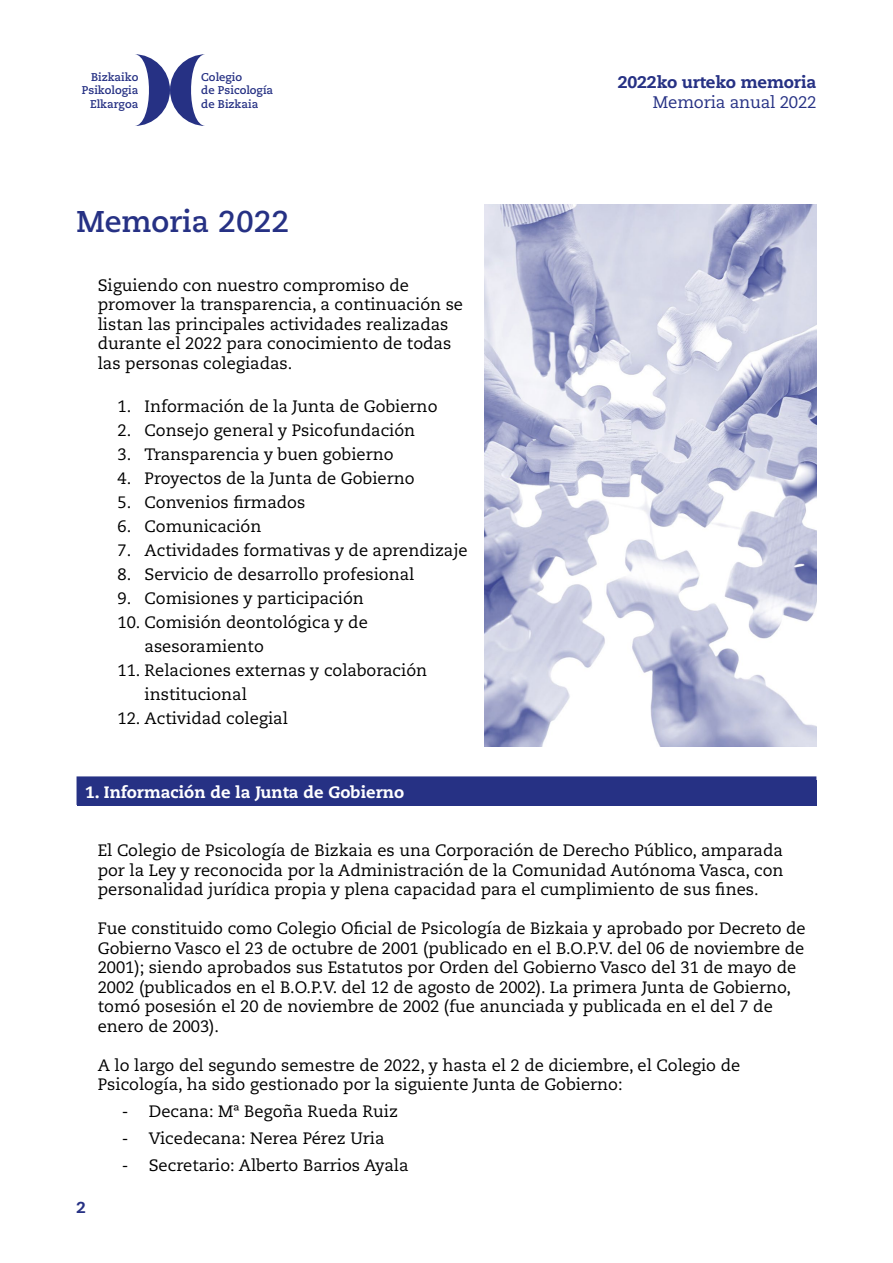
<style>
.page{position:relative;width:893px;height:1263px;background:#fff}
.page>*{position:absolute;margin:0;border:0;box-sizing:border-box;transform-origin:0 0}
.t1{font:700 30px "Caecilia LT Pro 75";color:#263184}
.t2{font:800 16.8px "Caecilia LT Pro 85";letter-spacing:-.01em;color:#263184}
.t3{font:16.8px "Caecilia LT Pro 55 Roman";letter-spacing:-.01em;color:#263184}
.t4{font:16.5px/19.5px "Caecilia LT Pro 55 Roman";color:#000}
.t5{font:800 16.5px "Caecilia LT Pro 85";color:#fff}
.t6{font:800 15.75px "Caecilia LT Pro 85";color:#263184}
.t7{font:700 11.25px/13.5px "Caecilia LT Pro 75";color:#263184;text-align:right}
</style>
<div class="page">
<svg style="left:135px;top:54px;width:70px;height:72px"></svg>
<div style="left:77px;top:781px;width:739px;height:25px;background:#263184"></div>
<div style="left:77px;top:776px;width:739px;height:29px;background:#263184"></div>
<img style="left:485px;top:204px;width:331px;height:542px">
<p class="t7" style="left:82px;top:70px;width:58px">Bizkaiko<br>Psikologia<br>Elkargoa</p>
<p class="t7" style="left:201px;top:70px;width:73px;text-align:left">Colegio<br>de Psicología de Bizkaia</p>
<h1 class="t1" style="left:77px;top:201px;width:214px">Memoria 2022</h1>
<p class="t4" style="left:98px;top:275px;width:367px">Siguiendo con nuestro compromiso de promover la transparencia, a continuación se listan las principales actividades realizadas durante el 2022 para conocimiento de todas las personas colegiadas.</p>
<p class="t4" style="left:118px;top:396px;width:321px">1. Información de la Junta de Gobierno</p>
<p class="t4" style="left:118px;top:420px;width:299px">2. Consejo general y Psicofundación</p>
<p class="t4" style="left:118px;top:444px;width:277px">3. Transparencia y buen gobierno</p>
<p class="t4" style="left:118px;top:468px;width:298px">4. Proyectos de la Junta de Gobierno</p>
<p class="t4" style="left:118px;top:492px;width:189px">5. Convenios firmados</p>
<p class="t4" style="left:118px;top:516px;width:145px">6. Comunicación</p>
<p class="t4" style="left:118px;top:540px;width:352px">7. Actividades formativas y de aprendizaje</p>
<p class="t4" style="left:118px;top:564px;width:298px">8. Servicio de desarrollo profesional</p>
<p class="t4" style="left:118px;top:588px;width:248px">9. Comisiones y participación</p>
<p class="t4" style="left:145px;top:610px;width:225px;line-height:24px;text-indent:-27px">10. Comisión deontológica y de asesoramiento</p>
<p class="t4" style="left:145px;top:658px;width:284px;line-height:24px;text-indent:-27px">11. Relaciones externas y colaboración institucional</p>
<p class="t4" style="left:118px;top:708px;width:172px">12. Actividad colegial</p>
<p class="t5" style="left:85px;top:781px;width:321px">1. Información de la Junta de Gobierno</p>
<p class="t2" style="left:618px;top:71px;width:200px">2022ko urteko memoria</p>
<p class="t3" style="left:653px;top:91px;width:165px">Memoria anual 2022</p>
<p class="t6" style="left:77px;top:1197px;width:11px">2</p>
<p class="t4" style="left:98px;top:840px;width:687px;text-align:justify">El Colegio de Psicología de Bizkaia es una Corporación de Derecho Público, amparada por la Ley y reconocida por la Administración de la Comunidad Autónoma Vasca, con personalidad jurídica propia y plena capacidad para el cumplimiento de sus fines.</p>
<p class="t4" style="left:98px;top:918px;width:709px">Fue constituido como Colegio Oficial de Psicología de Bizkaia y aprobado por Decreto de Gobierno Vasco el 23 de octubre de 2001 (publicado en el B.O.P.V. del 06 de noviembre de 2001); siendo aprobados sus Estatutos por Orden del Gobierno Vasco del 31 de mayo de 2002 (publicados en el B.O.P.V. del 12 de agosto de 2002). La primera Junta de Gobierno, tomó posesión el 20 de noviembre de 2002 (fue anunciada y publicada en el del 7 de enero de 2003).</p>
<p class="t4" style="left:98px;top:1055px;width:644px">A lo largo del segundo semestre de 2022, y hasta el 2 de diciembre, el Colegio de<br>Psicología, ha sido gestionado por la siguiente Junta de Gobierno:</p>
<p class="t4" style="left:122px;top:1101px;width:278px">- Decana: Mª Begoña Rueda Ruiz</p>
<p class="t4" style="left:122px;top:1128px;width:264px">- Vicedecana: Nerea Pérez Uria</p>
<p class="t4" style="left:122px;top:1155px;width:288px">- Secretario: Alberto Barrios Ayala</p>
</div>
